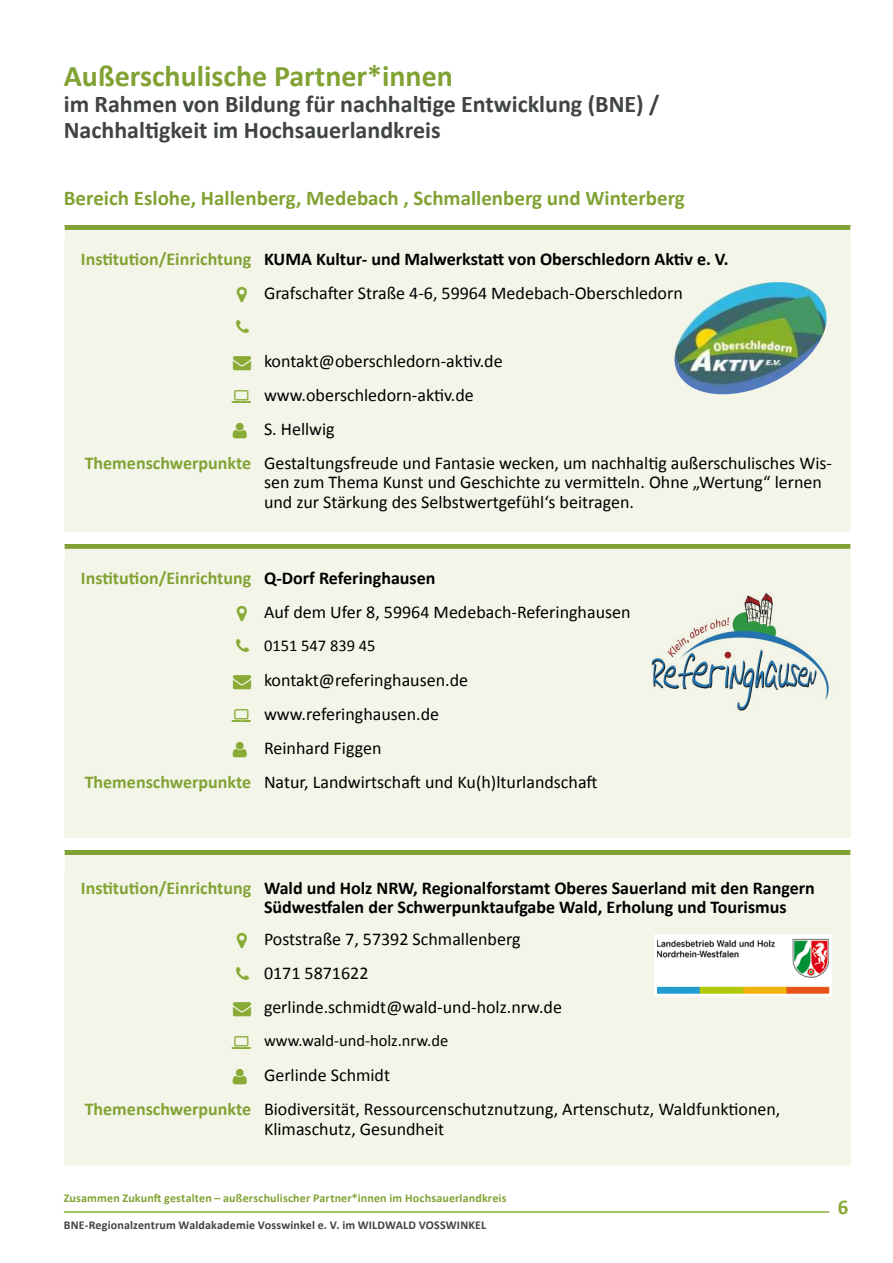
<style>
.page{position:relative;width:893px;height:1263px;background:#fff}
.page>*{position:absolute;margin:0;border:0;box-sizing:border-box;transform-origin:0 0}
.t1{font:700 30px "Calibri";color:#81a233}
.t2{font:700 24px/26px "Calibri";color:#404344}
.t3{font:700 21px "Calibri";color:#81a233}
.t4{font:700 21px "Calibri";color:#88ab36}
.t5{font:18px/34px "Calibri";color:#000}
.t6{font:700 18px/34px "Calibri";color:#000}
.t7{font:16.5px "Calibri";color:#000}
.t8{font:700 12px "Calibri";letter-spacing:.015em;color:#81a233}
.t9{font:700 12px "Calibri";letter-spacing:.015em;color:#404344}
.s1{color:#81a233}
.s2{font-weight:400}
.s3{color:#88ab36}
.s4{font-weight:700;color:#81a233}
.s5{font-weight:700}
</style>
<div class="page">
<hr style="left:64px;top:1211px;width:765px;height:2px;background:#88ab36">
<div style="left:64px;top:225px;width:787px;height:5px;background:#81a233"></div>
<div style="left:64px;top:230px;width:787px;height:302px;background:#f4f5e9"></div>
<svg style="left:64px;top:225px;width:1px;height:18px"></svg>
<svg style="left:850px;top:225px;width:1px;height:18px"></svg>
<div style="left:64px;top:544px;width:787px;height:5px;background:#81a233"></div>
<div style="left:64px;top:549px;width:787px;height:289px;background:#f4f5e9"></div>
<svg style="left:64px;top:544px;width:1px;height:18px"></svg>
<svg style="left:850px;top:544px;width:1px;height:18px"></svg>
<img style="left:644px;top:593px;width:194px;height:117px">
<img style="left:674px;top:282px;width:152px;height:117px">
<div style="left:64px;top:850px;width:787px;height:5px;background:#81a233"></div>
<div style="left:64px;top:855px;width:787px;height:310px;background:#f4f5e9"></div>
<svg style="left:64px;top:850px;width:1px;height:22px"></svg>
<svg style="left:850px;top:850px;width:1px;height:22px"></svg>
<svg style="left:652px;top:933px;width:182px;height:65px"></svg>
<svg style="left:237px;top:286px;width:10px;height:16px"></svg>
<svg style="left:236px;top:320px;width:13px;height:13px"></svg>
<svg style="left:232px;top:390px;width:19px;height:13px"></svg>
<svg style="left:233px;top:422px;width:14px;height:16px"></svg>
<svg style="left:237px;top:605px;width:10px;height:16px"></svg>
<svg style="left:236px;top:639px;width:13px;height:13px"></svg>
<svg style="left:232px;top:708px;width:19px;height:14px"></svg>
<svg style="left:233px;top:741px;width:14px;height:16px"></svg>
<svg style="left:237px;top:932px;width:10px;height:16px"></svg>
<svg style="left:236px;top:966px;width:13px;height:14px"></svg>
<svg style="left:232px;top:1036px;width:19px;height:13px"></svg>
<svg style="left:233px;top:1069px;width:14px;height:15px"></svg>
<h1 class="t1" style="left:64px;top:58px;width:391px">Außerschulische Partner*innen</h1>
<h2 class="t2" style="left:64px;top:90px;width:597px">im Rahmen von Bildung für nachhaltige Entwicklung (BNE) /<br>Nachhaltigkeit im Hochsauerlandkreis</h2>
<p class="t3" style="left:64px;top:185px;width:623px">Bereich Eslohe, Hallenberg, Medebach , Schmallenberg und Winterberg</p>
<p class="t6" style="left:264px;top:241px;width:466px;text-indent:-183px"><span class="s1">Institution/Einrichtung</span> KUMA Kultur- und Malwerkstatt von Oberschledorn Aktiv e. V.<br><span class="s2">Grafschafter Straße 4-6, 59964 Medebach-Oberschledorn</span></p>
<p class="t5" style="left:233px;top:343px;width:271px"><span class="s3">→</span> kontakt@oberschledorn-aktiv.de</p>
<p class="t5" style="left:264px;top:377px;width:211px">www.oberschledorn-aktiv.de</p>
<p class="t5" style="left:264px;top:411px;width:72px">S. Hellwig</p>
<p class="t5" style="left:85px;top:445px;width:749px"><span class="s4">Themenschwerpunkte</span> Gestaltungsfreude und Fantasie wecken, um nachhaltig außerschulisches Wis-</p>
<p class="t5" style="left:264px;top:472px;width:559px;line-height:19.4px">sen zum Thema Kunst und Geschichte zu vermitteln. Ohne „Wertung“ lernen und zur Stärkung des Selbstwertgefühl‘s beitragen.</p>
<p class="t5" style="left:264px;top:560px;width:368px;text-indent:-183px"><span class="s4">Institution/Einrichtung</span> <span class="s5">Q-Dorf Referinghausen<br></span>Auf dem Ufer 8, 59964 Medebach-Referinghausen</p>
<p class="t7" style="left:264px;top:635px;width:113px">0151 547 839 45</p>
<p class="t5" style="left:233px;top:662px;width:236px"><span class="s3">→</span> kontakt@referinghausen.de</p>
<p class="t5" style="left:264px;top:696px;width:177px">www.referinghausen.de</p>
<p class="t5" style="left:264px;top:730px;width:119px">Reinhard Figgen</p>
<p class="t5" style="left:85px;top:764px;width:514px"><span class="s4">Themenschwerpunkte</span> Natur, Landwirtschaft und Ku(h)lturlandschaft</p>
<p class="t6" style="left:264px;top:877px;width:552px;line-height:19.4px;text-indent:-183px"><span class="s1">Institution/Einrichtung</span> Wald und Holz NRW, Regionalforstamt Oberes Sauerland mit den Rangern<br>Südwestfalen der Schwerpunktaufgabe Wald, Erholung und Tourismus</p>
<p class="t5" style="left:264px;top:921px;width:258px">Poststraße 7, 57392 Schmallenberg<br>0171 5871622</p>
<p class="t5" style="left:233px;top:989px;width:330px"><span class="s3">→</span> gerlinde.schmidt@wald-und-holz.nrw.de</p>
<p class="t7" style="left:264px;top:1030px;width:186px">www.wald-und-holz.nrw.de</p>
<p class="t5" style="left:85px;top:1057px;width:697px;text-indent:179px">Gerlinde Schmidt<br><span class="s4">Themenschwerpunkte</span> Biodiversität, Ressourcenschutznutzung, Artenschutz, Waldfunktionen,</p>
<p class="t5" style="left:264px;top:1111px;width:182px">Klimaschutz, Gesundheit</p>
<p class="t8" style="left:64px;top:1190px;width:444px">Zusammen Zukunft gestalten – außerschulischer Partner*innen im Hochsauerlandkreis</p>
<p class="t9" style="left:64px;top:1217px;width:424px">BNE-Regionalzentrum Waldakademie Vosswinkel e. V. im WILDWALD VOSSWINKEL</p>
<p class="t4" style="left:838px;top:1194px;width:12px">6</p>
</div>
